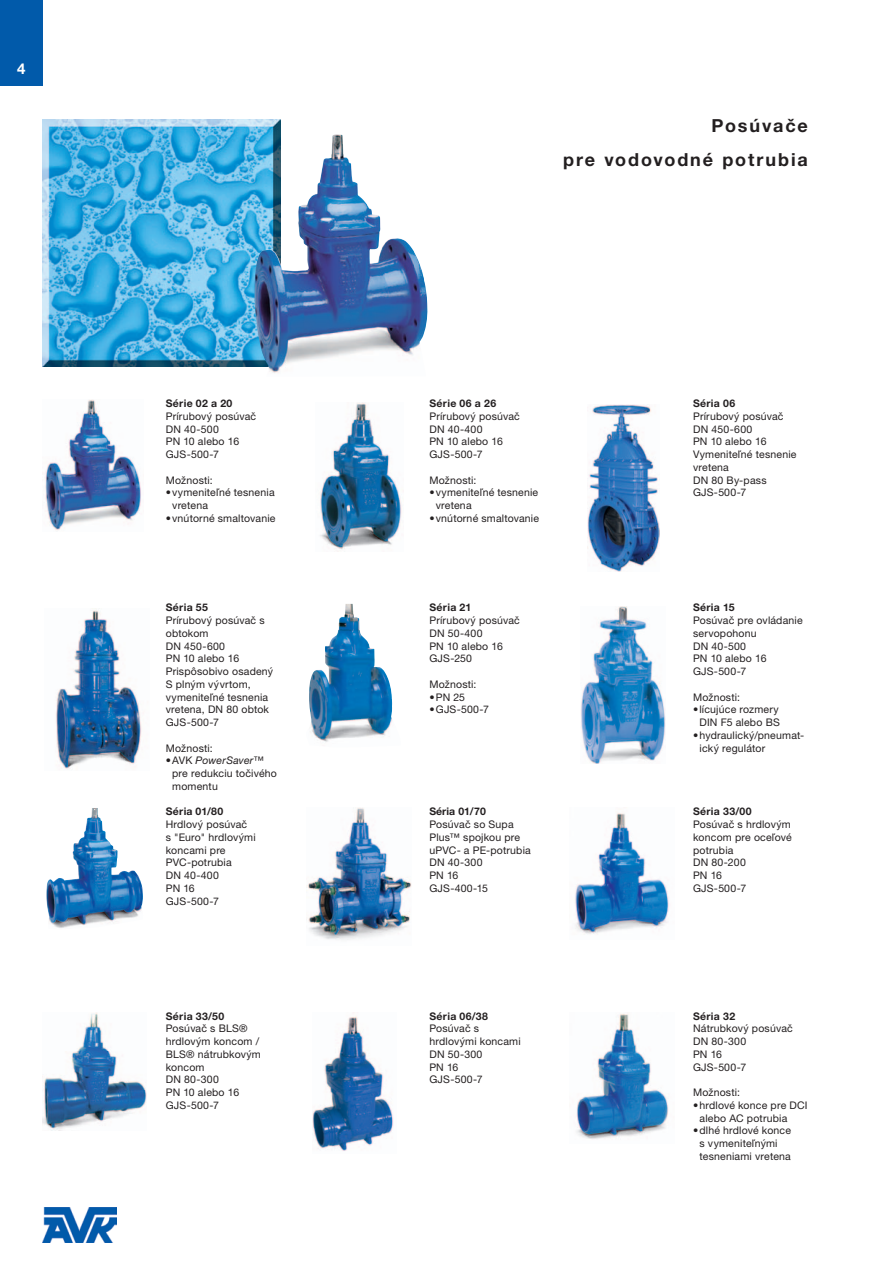
<style>
.page{position:relative;width:893px;height:1263px;background:#fff}
.page>*{position:absolute;margin:0;border:0;box-sizing:border-box;transform-origin:0 0}
.t1{font:700 18px/34.5px "Helvetica Neue LT Pro";letter-spacing:.105em;color:#231f20;text-align:right}
.t2{font:700 15px "Helvetica Neue LT Pro";color:#fff}
.t3{font:10.5px/12.8px "Helvetica Neue LT Pro";letter-spacing:.015em;color:#231f20}
.t4{font:700 10.5px "Helvetica Neue LT Pro";letter-spacing:.03em;color:#231f20}
.t5{font:700 10.5px "Helvetica Neue LT Pro";color:#231f20}
.s1{font-style:italic}
</style>
<div class="page">
<div style="left:0;top:0;width:43px;height:85px;background:#015aaa"></div>
<img style="left:42px;top:1207px;width:75px;height:35px">
<img style="left:309px;top:604px;width:84px;height:138px">
<img style="left:320px;top:402px;width:82px;height:150px">
<img style="left:45px;top:400px;width:96px;height:130px">
<img style="left:575px;top:813px;width:94px;height:121px">
<img style="left:576px;top:1014px;width:93px;height:125px">
<img style="left:313px;top:1016px;width:81px;height:135px">
<img style="left:306px;top:808px;width:105px;height:132px">
<img style="left:43px;top:1012px;width:104px;height:118px">
<img style="left:46px;top:808px;width:97px;height:120px">
<img style="left:43px;top:120px;width:237px;height:246px">
<img style="left:254px;top:135px;width:174px;height:238px">
<img style="left:581px;top:606px;width:84px;height:157px">
<img style="left:56px;top:610px;width:86px;height:159px">
<img style="left:587px;top:405px;width:73px;height:167px">
<h2 class="t2" style="left:17px;top:60px;width:10px">4</h2>
<p class="t4" style="left:166px;top:397px;width:68px">Série 02 a 20</p>
<p class="t3" style="left:166px;top:410px;width:92px">Prírubový posúvač<br>DN 40-500<br>PN 10 alebo 16<br>GJS-500-7</p>
<p class="t3" style="left:166px;top:473px;width:48px">Možnosti:</p>
<p class="t3" style="left:172px;top:486px;width:104px;text-indent:-6px">• vymeniteľné tesnenia vretena</p>
<p class="t3" style="left:166px;top:512px;width:111px">• vnútorné smaltovanie</p>
<p class="t4" style="left:166px;top:601px;width:44px">Séria 55</p>
<p class="t3" style="left:166px;top:614px;width:109px">Prírubový posúvač s obtokom<br>DN 450-600<br>PN 10 alebo 16<br>Prispôsobivo osadený<br>S plným vývrtom, vymeniteľné tesnenia vretena, DN 80 obtok<br>GJS-500-7</p>
<p class="t3" style="left:166px;top:741px;width:48px">Možnosti:</p>
<p class="t3" style="left:172px;top:754px;width:106px;text-indent:-6px">• AVK <span class="s1">PowerSaver</span>™ pre redukciu točivého momentu</p>
<p class="t4" style="left:166px;top:805px;width:59px">Séria 01/80</p>
<p class="t3" style="left:166px;top:818px;width:91px">Hrdlový posúvač<br>s "Euro" hrdlovými koncami pre<br>PVC-potrubia<br>DN 40-400<br>PN 16<br>GJS-500-7</p>
<p class="t4" style="left:166px;top:1009px;width:60px">Séria 33/50</p>
<p class="t3" style="left:166px;top:1022px;width:97px">Posúvač s BLS® hrdlovým koncom /<br>BLS® nátrubkovým koncom<br>DN 80-300<br>PN 10 alebo 16<br>GJS-500-7</p>
<h1 class="t1" style="left:563px;top:108px;width:246px">Posúvače<br>pre vodovodné potrubia</h1>
<p class="t4" style="left:429px;top:397px;width:68px">Série 06 a 26</p>
<p class="t3" style="left:429px;top:410px;width:92px">Prírubový posúvač<br>DN 40-400<br>PN 10 alebo 16<br>GJS-500-7</p>
<p class="t3" style="left:429px;top:473px;width:48px">Možnosti:</p>
<p class="t3" style="left:436px;top:486px;width:104px;text-indent:-6px">• vymeniteľné tesnenie vretena</p>
<p class="t3" style="left:429px;top:512px;width:111px">• vnútorné smaltovanie</p>
<p class="t4" style="left:429px;top:601px;width:43px">Séria 21</p>
<p class="t3" style="left:429px;top:614px;width:92px">Prírubový posúvač<br>DN 50-400<br>PN 10 alebo 16<br>GJS-250</p>
<p class="t3" style="left:429px;top:678px;width:48px">Možnosti:</p>
<p class="t3" style="left:429px;top:690px;width:37px">• PN 25</p>
<p class="t3" style="left:429px;top:703px;width:61px">• GJS-500-7</p>
<p class="t5" style="left:429px;top:805px;width:58px">Séria 01/70</p>
<p class="t3" style="left:429px;top:818px;width:103px">Posúvač so Supa<br>Plus™ spojkou pre uPVC- a PE-potrubia<br>DN 40-300<br>PN 16<br>GJS-400-15</p>
<p class="t4" style="left:429px;top:1009px;width:60px">Séria 06/38</p>
<p class="t3" style="left:429px;top:1022px;width:93px">Posúvač s hrdlovými koncami<br>DN 50-300<br>PN 16<br>GJS-500-7</p>
<p class="t4" style="left:693px;top:397px;width:44px">Séria 06</p>
<p class="t3" style="left:693px;top:410px;width:105px">Prírubový posúvač<br>DN 450-600<br>PN 10 alebo 16<br>Vymeniteľné tesnenie vretena<br>DN 80 By-pass<br>GJS-500-7</p>
<p class="t4" style="left:693px;top:601px;width:43px">Séria 15</p>
<p class="t3" style="left:693px;top:614px;width:111px">Posúvač pre ovládanie servopohonu<br>DN 40-500<br>PN 10 alebo 16<br>GJS-500-7</p>
<p class="t3" style="left:693px;top:690px;width:48px">Možnosti:</p>
<p class="t3" style="left:693px;top:703px;width:88px;text-align:right">• lícujúce rozmery<br>DIN F5 alebo BS</p>
<p class="t3" style="left:699px;top:729px;width:106px;text-indent:-6px">• hydraulický/pneumat&shy;ický regulátor</p>
<p class="t4" style="left:693px;top:805px;width:60px">Séria 33/00</p>
<p class="t3" style="left:693px;top:818px;width:100px">Posúvač s hrdlovým koncom pre oceľové potrubia<br>DN 80-200<br>PN 16<br>GJS-500-7</p>
<p class="t4" style="left:693px;top:1009px;width:44px">Séria 32</p>
<p class="t3" style="left:693px;top:1022px;width:101px">Nátrubkový posúvač<br>DN 80-300<br>PN 16<br>GJS-500-7</p>
<p class="t3" style="left:693px;top:1086px;width:48px">Možnosti:</p>
<p class="t3" style="left:699px;top:1098px;width:110px;text-indent:-6px">• hrdlové konce pre DCI alebo AC potrubia</p>
<p class="t3" style="left:699px;top:1124px;width:93px;text-indent:-6px">• dlhé hrdlové konce s vymeniteľnými tesneniami vretena</p>
</div>
